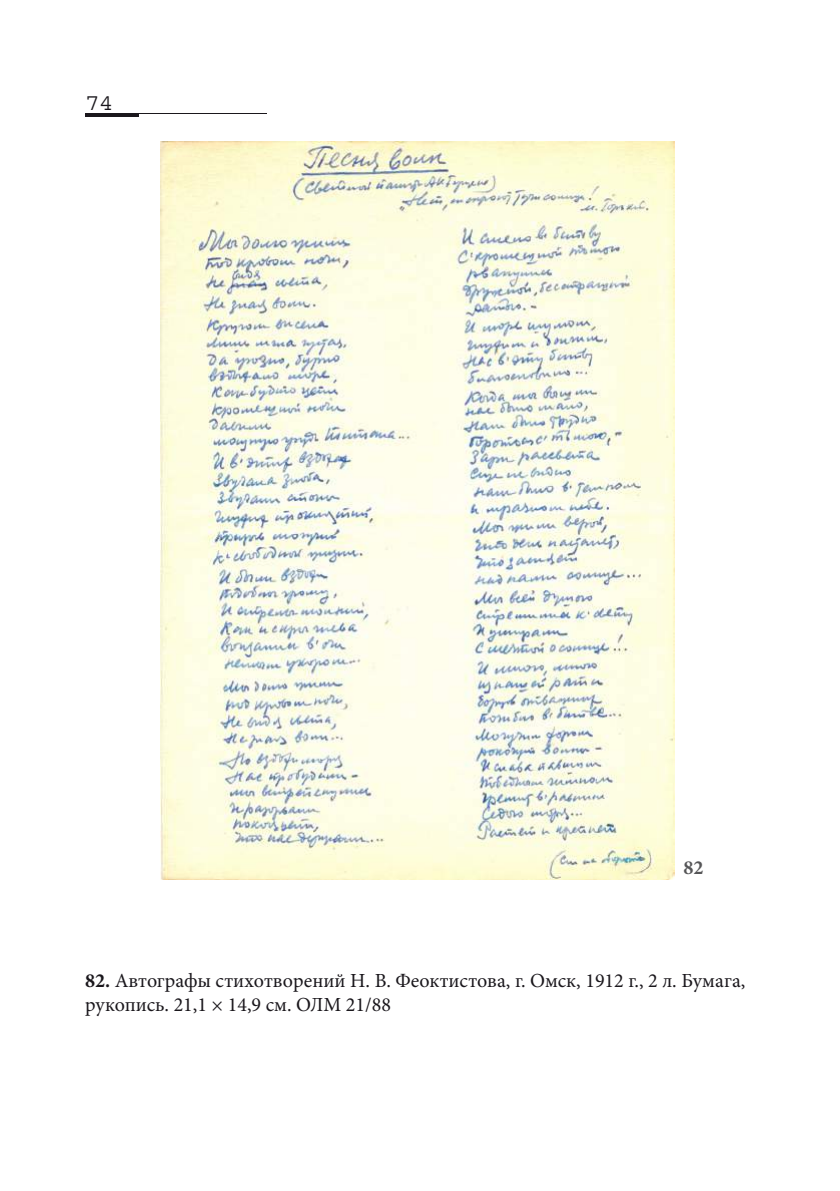
<style>
.page{position:relative;width:840px;height:1191px;background:#fff}
.page>*{position:absolute;margin:0;border:0;box-sizing:border-box;transform-origin:0 0}
.t1{font:24px "Courier Std";color:#1a171c}
.t2{font:20px/24px "Minion Pro";color:#1a171c}
.t3{font:700 20px "Minion Pro";color:#565658}
.s1{font-weight:700}
</style>
<div class="page">
<hr style="left:85px;top:113px;width:181px;height:4px;background:#1a171c">
<div style="left:139px;top:114px;width:140px;height:8px;background:#fff"></div>
<img style="left:160px;top:142px;width:514px;height:737px">
<p class="t1" style="left:85px;top:89px;width:13px">74</p>
<p class="t3" style="left:683px;top:853px;width:21px">82</p>
<p class="t2" style="left:85px;top:969px;width:661px"><span class="s1">82.</span> Автографы стихотворений Н. В. Феоктистова, г. Омск, 1912 г., 2 л. Бумага, рукопись. 21,1 × 14,9 см. ОЛМ 21/88</p>
</div>
